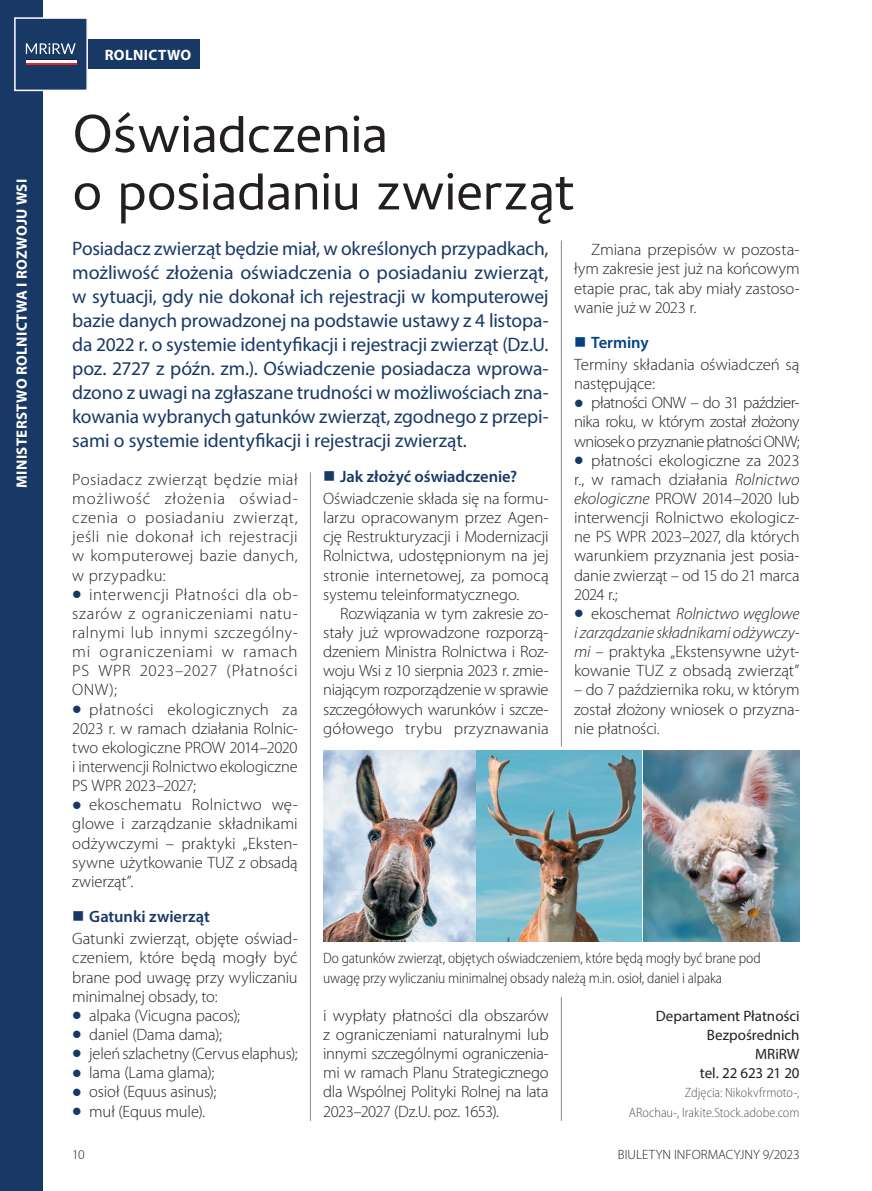
<style>
.page{position:relative;width:872px;height:1191px;background:#fff}
.page>*{position:absolute;margin:0;border:0;box-sizing:border-box;transform-origin:0 0}
.t1{font:54px/57.4px "Cambay";letter-spacing:-.01em;color:#231f20}
.t2{font:19.5px/24px "Myriad Pro";letter-spacing:-.005em;color:#183966;text-align:justify}
.t3{font:300 16.5px/19.2px "Myriad Pro";letter-spacing:-.005em;color:#231f20;text-align:justify}
.t4{font:italic 300 16.5px "Myriad Pro";letter-spacing:-.01em;color:#231f20}
.t5{font:600 16.5px "Myriad Pro";color:#183966}
.t6{font:300 16.5px "Myriad Pro";letter-spacing:-.035em;color:#231f20}
.t7{font:300 16.5px "Myriad Pro";letter-spacing:-.025em;color:#231f20}
.t8{font:300 16.5px "Myriad Pro";letter-spacing:-.03em;color:#231f20}
.t9{font:600 16.5px "Myriad Pro";letter-spacing:-.005em;color:#014286}
.t10{font:300 semi-condensed 15px/19.2px "Myriad Pro";letter-spacing:-.01em;color:#231f20}
.t11{font:15px/19.2px "Myriad Pro";color:#231f20;text-align:right}
.t12{font:700 15px "Myriad Pro";letter-spacing:.025em;color:#fff}
.t13{font:300 semi-condensed 13.5px/19.2px "Myriad Pro";color:#57585a;text-align:right}
.t14{font:300 13.5px "Myriad Pro";color:#231f20}
.s1{font-style:italic}
.s2{font-style:normal}
</style>
<div class="page">
<div style="left:0;top:0;width:43px;height:1191px;background:#183966"></div>
<div style="left:43px;top:39px;width:157px;height:30px;background:#183966"></div>
<div style="left:15px;top:18px;width:72px;height:72px;background:#183966"></div>
<hr style="left:26px;top:63px;width:50px;height:2px;background:#ee1d23">
<hr style="left:26px;top:60px;width:50px;height:3px;background:#fff">
<hr style="left:26px;top:60px;width:50px;height:1px;background:#231f20">
<svg style="left:26px;top:43px;width:50px;height:11px"></svg>
<div style="left:14px;top:17px;width:74px;height:74px;border:2px solid #fff"></div>
<hr style="left:310px;top:472px;width:1px;height:648px;background:#939598">
<hr style="left:561px;top:240px;width:1px;height:506px;background:#939598">
<hr style="left:561px;top:997px;width:1px;height:123px;background:#939598">
<img style="left:323px;top:750px;width:476px;height:191px">
<p class="t12" style="left:12px;top:488px;width:311px;rotate:-90deg">MINISTERSTWO ROLNICTWA I ROZWOJU WSI</p>
<p class="t12" style="left:105px;top:45px;width:88px">ROLNICTWO</p>
<h1 class="t1" style="left:72px;top:105px;width:504px">Oświadczenia<br>o posiadaniu zwierząt</h1>
<p class="t2" style="left:72px;top:236px;width:478px">Posiadacz zwierząt będzie miał, w określonych przypadkach, możliwość złożenia oświadczenia o posiadaniu zwierząt, w sytuacji, gdy nie dokonał ich rejestracji w komputerowej bazie danych prowadzonej na podstawie ustawy z 4 listopa&shy;da 2022 r. o systemie identyfikacji i rejestracji zwierząt (Dz.U. poz. 2727 z późn. zm.). Oświadczenie posiadacza wprowa&shy;dzono z uwagi na zgłaszane trudności w możliwościach zna&shy;kowania wybranych gatunków zwierząt, zgodnego z przepi&shy;sami o systemie identyfikacji i rejestracji zwierząt.</p>
<p class="t3" style="left:72px;top:470px;width:227px">Posiadacz zwierząt będzie miał możliwość złożenia oświad&shy;czenia o posiadaniu zwierząt, jeśli nie dokonał ich rejestracji w komputerowej bazie danych, w przypadku:</p>
<p class="t3" style="left:72px;top:585px;width:227px;text-indent:17px">interwencji Płatności dla ob&shy;szarów z ograniczeniami natu&shy;ralnymi lub innymi szczególny&shy;mi ograniczeniami w ramach PS WPR 2023–2027 (Płatności ONW);</p>
<p class="t3" style="left:72px;top:700px;width:227px;text-indent:17px">płatności ekologicznych za 2023 r. w ramach działania Rolnic&shy;two ekologiczne PROW 2014–2020 i interwencji Rolnictwo ekologiczne PS WPR 2023–2027;</p>
<p class="t3" style="left:72px;top:795px;width:227px;text-indent:17px">ekoschematu Rolnictwo wę&shy;glowe i zarządzanie składnikami odżywczymi – praktyki „Eksten&shy;sywne użytkowanie TUZ z obsadą zwierząt”.</p>
<p class="t5" style="left:89px;top:906px;width:122px">Gatunki zwierząt</p>
<p class="t3" style="left:72px;top:929px;width:227px">Gatunki zwierząt, objęte oświad-</p>
<p class="t3" style="left:72px;top:948px;width:227px">czeniem, które będą mogły być</p>
<p class="t3" style="left:72px;top:967px;width:227px">brane pod uwagę przy wyliczaniu</p>
<p class="t3" style="left:72px;top:987px;width:147px">minimalnej obsady, to:</p>
<p class="t3" style="left:89px;top:1006px;width:152px">alpaka (Vicugna pacos);</p>
<p class="t3" style="left:89px;top:1025px;width:134px">daniel (Dama dama);</p>
<p class="t3" style="left:89px;top:1044px;width:210px">jeleń szlachetny (Cervus elaphus);</p>
<p class="t3" style="left:89px;top:1063px;width:127px">lama (Lama glama);</p>
<p class="t3" style="left:89px;top:1082px;width:129px">osioł (Equus asinus);</p>
<p class="t3" style="left:89px;top:1101px;width:117px">muł (Equus mule).</p>
<p class="t3" style="left:574px;top:240px;width:227px;text-indent:17px">Zmiana przepisów w pozosta&shy;łym zakresie jest już na końcowym etapie prac, tak aby miały zastoso&shy;wanie już w 2023 r.</p>
<p class="t9" style="left:591px;top:332px;width:59px">Terminy</p>
<p class="t3" style="left:574px;top:355px;width:227px">Terminy składania oświadczeń są następujące:</p>
<p class="t8" style="left:591px;top:394px;width:210px">płatności ONW – do 31 paździer-</p>
<p class="t7" style="left:574px;top:413px;width:227px">nika roku, w którym został złożony</p>
<p class="t6" style="left:574px;top:432px;width:227px">wniosek oprzyznanie płatności ONW;</p>
<p class="t3" style="left:591px;top:451px;width:210px">płatności ekologiczne za 2023</p>
<p class="t3" style="left:574px;top:470px;width:227px">r., w ramach działania <span class="s1">Rolnictwo</span></p>
<p class="t3" style="left:574px;top:489px;width:227px"><span class="s1">ekologiczne</span> PROW 2014–2020 lub</p>
<p class="t3" style="left:574px;top:508px;width:227px">interwencji Rolnictwo ekologicz-</p>
<p class="t3" style="left:574px;top:527px;width:227px">ne PS WPR 2023–2027, dla których</p>
<p class="t3" style="left:574px;top:546px;width:227px">warunkiem przyznania jest posia-</p>
<p class="t3" style="left:574px;top:566px;width:227px">danie zwierząt – od 15 do 21 marca</p>
<p class="t3" style="left:574px;top:585px;width:45px">2024 r.;</p>
<p class="t4" style="left:591px;top:603px;width:210px"><span class="s2">ekoschemat</span> Rolnictwo węglowe</p>
<p class="t4" style="left:574px;top:622px;width:227px">i zarządzanie składnikami odżywczy-</p>
<p class="t3" style="left:574px;top:642px;width:227px"><span class="s1">mi</span> – praktyka „Ekstensywne użyt-</p>
<p class="t3" style="left:574px;top:661px;width:227px">kowanie TUZ z obsadą zwierząt”</p>
<p class="t3" style="left:574px;top:680px;width:227px">– do 7 października roku, w którym został złożony wniosek o przyzna&shy;nie płatności.</p>
<p class="t5" style="left:340px;top:466px;width:178px">Jak złożyć oświadczenie?</p>
<p class="t3" style="left:323px;top:489px;width:227px">Oświadczenie składa się na formu&shy;larzu opracowanym przez Agen&shy;cję Restrukturyzacji i Modernizacji Rolnictwa, udostępnionym na jej stronie internetowej, za pomocą systemu teleinformatycznego.</p>
<p class="t3" style="left:323px;top:604px;width:227px;text-indent:17px">Rozwiązania w tym zakresie zo&shy;stały już wprowadzone rozporzą&shy;dzeniem Ministra Rolnictwa i Roz&shy;woju Wsi z 10 sierpnia 2023 r. zmie&shy;niającym rozporządzenie w sprawie szczegółowych warunków i szcze&shy;gółowego trybu przyznawania</p>
<p class="t10" style="left:323px;top:949px;width:439px">Do gatunków zwierząt, objętych oświadczeniem, które będą mogły być brane pod uwagę przy wyliczaniu minimalnej obsady należą m.in. osioł, daniel i alpaka</p>
<p class="t3" style="left:323px;top:1006px;width:227px">i wypłaty płatności dla obszarów z ograniczeniami naturalnymi lub innymi szczególnymi ograniczenia&shy;mi w ramach Planu Strategicznego dla Wspólnej Polityki Rolnej na lata 2023–2027 (Dz.U. poz. 1653).</p>
<p class="t11" style="left:656px;top:1006px;width:145px">Departament Płatności<br>Bezpośrednich<br>MRiRW<br>tel. 22 623 21 20</p>
<p class="t13" style="left:629px;top:1083px;width:172px">Zdjęcia: Nikokvfrmoto-,<br>ARochau-, Irakite.Stock.adobe.com</p>
<p class="t14" style="left:72px;top:1146px;width:14px">10</p>
<p class="t14" style="left:618px;top:1146px;width:183px">BIULETYN INFORMACYJNY 9/2023</p>
</div>
